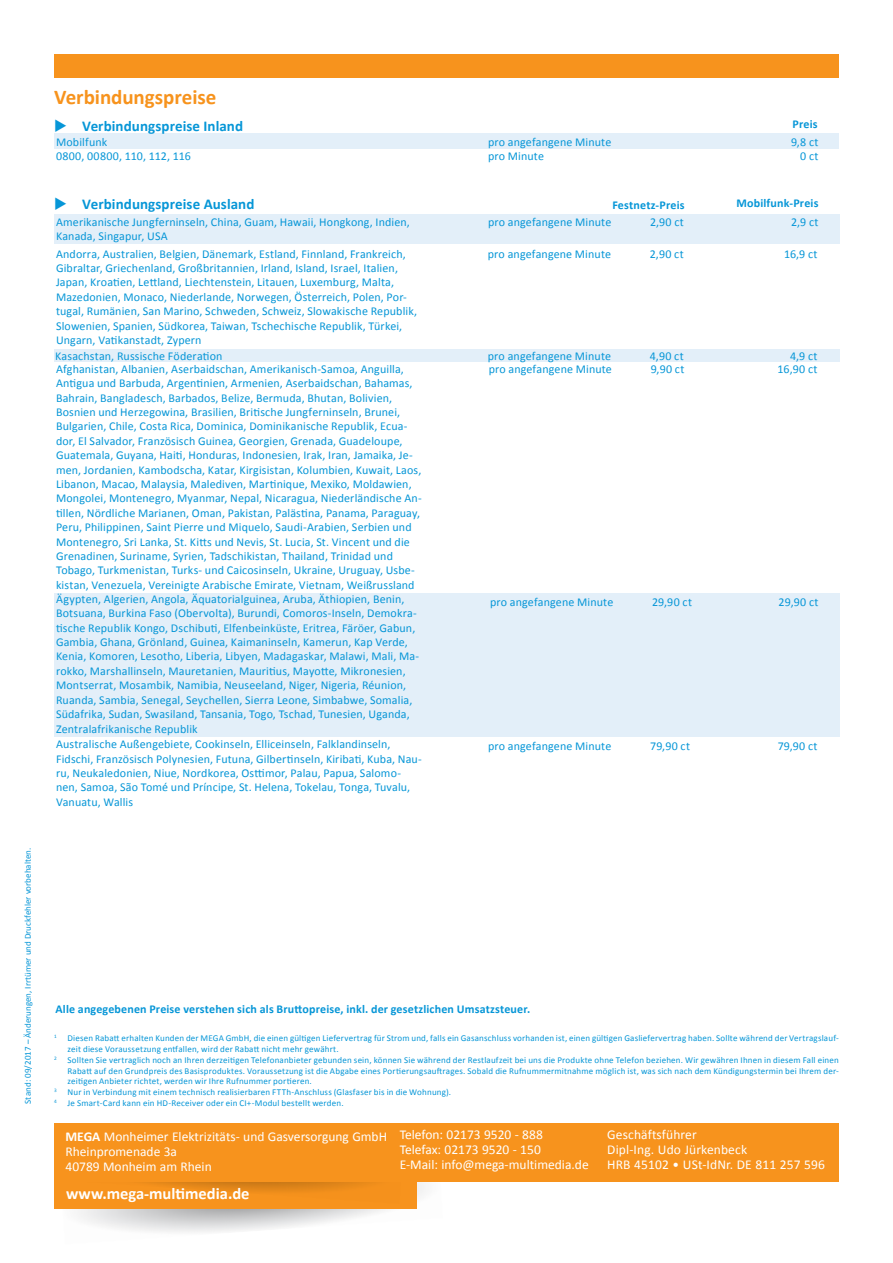
<style>
.page{position:relative;width:893px;height:1263px;background:#fff}
.page>*{position:absolute;margin:0;border:0;box-sizing:border-box;transform-origin:0 0}
.t1{font:700 21px "Calibri";color:#f7931d}
.t2{font:700 16.5px "Calibri";color:#fff}
.t3{font:700 15px "Calibri";letter-spacing:.005em;color:#0696d7}
.t4{font:13.5px "Calibri";color:#fff}
.t5{font:12px/14.4px "Calibri";letter-spacing:.01em;color:#0696d7}
.t6{font:700 12px "Calibri";letter-spacing:.015em;color:#0696d7}
.t7{font:9px/10.8px "Calibri";letter-spacing:.02em;color:#0696d7}
.t8{font:9px "Calibri";color:#0696d7}
.s1{font-weight:700}
</style>
<div class="page">
<div style="left:54px;top:133px;width:785px;height:15px;background:#e3eff9"></div>
<div style="left:54px;top:214px;width:785px;height:30px;background:#e3eff9"></div>
<div style="left:54px;top:349px;width:785px;height:13px;background:#e3eff9"></div>
<div style="left:54px;top:54px;width:785px;height:23px;background:#f7931d"></div>
<div style="left:54px;top:593px;width:785px;height:143px;background:#e3eff9"></div>
<img style="left:78px;top:1182px;width:347px;height:50px">
<svg style="left:54px;top:1174px;width:362px;height:35px;background:#f2901c"></svg>
<div style="left:54px;top:1124px;width:785px;height:58px;background:#f7931d"></div>
<p class="t8" style="left:22px;top:1104px;width:258px;rotate:-90deg">Stand: 09/2017 – Änderungen, Irrtümer und Druckfehler vorbehalten.</p>
<p class="t1" style="left:54px;top:84px;width:164px">Verbindungspreise</p>
<p class="t5" style="left:56px;top:134px;width:53px">Mobilfunk</p>
<p class="t5" style="left:488px;top:134px;width:125px">pro angefangene Minute</p>
<p class="t5" style="left:791px;top:134px;width:29px">9,8 ct</p>
<p class="t5" style="left:56px;top:149px;width:136px">0800, 00800, 110, 112, 116</p>
<p class="t5" style="left:488px;top:149px;width:57px">pro Minute</p>
<p class="t5" style="left:800px;top:149px;width:20px">0 ct</p>
<p class="t3" style="left:54px;top:116px;width:191px">◆ Verbindungspreise Inland</p>
<p class="t6" style="left:793px;top:117px;width:27px">Preis</p>
<p class="t3" style="left:54px;top:195px;width:202px">◆ Verbindungspreise Ausland</p>
<p class="t6" style="left:612px;top:197px;width:74px">Festnetz-Preis</p>
<p class="t6" style="left:736px;top:196px;width:84px">Mobilfunk-Preis</p>
<p class="t5" style="left:56px;top:214px;width:355px">Amerikanische Jungferninseln, China, Guam, Hawaii, Hongkong, Indien,</p>
<p class="t5" style="left:488px;top:214px;width:125px">pro angefangene Minute</p>
<p class="t5" style="left:650px;top:214px;width:35px">2,90 ct</p>
<p class="t5" style="left:791px;top:214px;width:29px">2,9 ct</p>
<p class="t5" style="left:56px;top:229px;width:113px">Kanada, Singapur, USA</p>
<p class="t5" style="left:56px;top:246px;width:363px">Andorra, Australien, Belgien, Dänemark, Estland, Finnland, Frankreich, Gibraltar, Griechenland, Großbritannien, Irland, Island, Israel, Italien, Japan, Kroatien, Lettland, Liechtenstein, Litauen, Luxemburg, Malta, Mazedonien, Monaco, Niederlande, Norwegen, Österreich, Polen, Por&shy;tugal, Rumänien, San Marino, Schweden, Schweiz, Slowakische Republik, Slowenien, Spanien, Südkorea, Taiwan, Tschechische Republik, Türkei, Ungarn, Vatikanstadt, Zypern</p>
<p class="t5" style="left:488px;top:246px;width:125px">pro angefangene Minute</p>
<p class="t5" style="left:650px;top:246px;width:35px">2,90 ct</p>
<p class="t5" style="left:784px;top:246px;width:35px">16,9 ct</p>
<p class="t5" style="left:55px;top:348px;width:169px">Kasachstan, Russische Föderation</p>
<p class="t5" style="left:488px;top:348px;width:125px">pro angefangene Minute</p>
<p class="t5" style="left:650px;top:348px;width:35px">4,90 ct</p>
<p class="t5" style="left:790px;top:348px;width:29px">4,9 ct</p>
<p class="t5" style="left:56px;top:362px;width:367px">Afghanistan, Albanien, Aserbaidschan, Amerikanisch-Samoa, Anguilla, Antigua und Barbuda, Argentinien, Armenien, Aserbaidschan, Bahamas, Bahrain, Bangladesch, Barbados, Belize, Bermuda, Bhutan, Bolivien, Bosnien und Herzegowina, Brasilien, Britische Jungferninseln, Brunei, Bulgarien, Chile, Costa Rica, Dominica, Dominikanische Republik, Ecua&shy;dor, El Salvador, Französisch Guinea, Georgien, Grenada, Guadeloupe, Guatemala, Guyana, Haiti, Honduras, Indonesien, Irak, Iran, Jamaika, Je&shy;men, Jordanien, Kambodscha, Katar, Kirgisistan, Kolumbien, Kuwait, Laos, Libanon, Macao, Malaysia, Malediven, Martinique, Mexiko, Moldawien, Mongolei, Montenegro, Myanmar, Nepal, Nicaragua, Niederländische An&shy;tillen, Nördliche Marianen, Oman, Pakistan, Palästina, Panama, Paraguay, Peru, Philippinen, Saint Pierre und Miquelo, Saudi-Arabien, Serbien und Montenegro, Sri Lanka, St. Kitts und Nevis, St. Lucia, St. Vincent und die Grenadinen, Suriname, Syrien, Tadschikistan, Thailand, Trinidad und Tobago, Turkmenistan, Turks- und Caicosinseln, Ukraine, Uruguay, Usbe&shy;kistan, Venezuela, Vereinigte Arabische Emirate, Vietnam, Weißrussland</p>
<p class="t5" style="left:489px;top:362px;width:125px">pro angefangene Minute</p>
<p class="t5" style="left:651px;top:362px;width:35px">9,90 ct</p>
<p class="t5" style="left:778px;top:362px;width:41px">16,90 ct</p>
<p class="t5" style="left:56px;top:592px;width:350px">Ägypten, Algerien, Angola, Äquatorialguinea, Aruba, Äthiopien, Benin,</p>
<p class="t5" style="left:490px;top:595px;width:125px">pro angefangene Minute</p>
<p class="t5" style="left:652px;top:595px;width:41px">29,90 ct</p>
<p class="t5" style="left:779px;top:595px;width:41px">29,90 ct</p>
<p class="t5" style="left:56px;top:606px;width:365px">Botsuana, Burkina Faso (Obervolta), Burundi, Comoros-Inseln, Demokra&shy;tische Republik Kongo, Dschibuti, Elfenbeinküste, Eritrea, Färöer, Gabun, Gambia, Ghana, Grönland, Guinea, Kaimaninseln, Kamerun, Kap Verde, Kenia, Komoren, Lesotho, Liberia, Libyen, Madagaskar, Malawi, Mali, Ma&shy;rokko, Marshallinseln, Mauretanien, Mauritius, Mayotte, Mikronesien, Montserrat, Mosambik, Namibia, Neuseeland, Niger, Nigeria, Réunion, Ruanda, Sambia, Senegal, Seychellen, Sierra Leone, Simbabwe, Somalia, Südafrika, Sudan, Swasiland, Tansania, Togo, Tschad, Tunesien, Uganda, Zentralafrikanische Republik</p>
<p class="t5" style="left:56px;top:737px;width:367px">Australische Außengebiete, Cookinseln, Elliceinseln, Falklandinseln, Fidschi, Französisch Polynesien, Futuna, Gilbertinseln, Kiribati, Kuba, Nau&shy;ru, Neukaledonien, Niue, Nordkorea, Osttimor, Palau, Papua, Salomo&shy;nen, Samoa, São Tomé und Príncipe, St. Helena, Tokelau, Tonga, Tuvalu, Vanuatu, Wallis</p>
<p class="t5" style="left:488px;top:739px;width:125px">pro angefangene Minute</p>
<p class="t5" style="left:650px;top:739px;width:41px">79,90 ct</p>
<p class="t5" style="left:778px;top:739px;width:41px">79,90 ct</p>
<p class="t6" style="left:56px;top:1001px;width:476px">Alle angegebenen Preise verstehen sich als Bruttopreise, inkl. der gesetzlichen Umsatzsteuer.</p>
<p class="t7" style="left:68px;top:1033px;width:773px;text-indent:-14px"><sup>1</sup> Diesen Rabatt erhalten Kunden der MEGA GmbH, die einen gültigen Liefervertrag für Strom und, falls ein Gasanschluss vorhanden ist, einen gültigen Gasliefervertrag haben. Sollte während der Vertragslauf&shy;zeit diese Voraussetzung entfallen, wird der Rabatt nicht mehr gewährt.</p>
<p class="t7" style="left:68px;top:1054px;width:773px;text-align:justify;text-indent:-14px"><sup>2</sup> Sollten Sie vertraglich noch an Ihren derzeitigen Telefonanbieter gebunden sein, können Sie während der Restlaufzeit bei uns die Produkte ohne Telefon beziehen. Wir gewähren Ihnen in diesem Fall einen Rabatt auf den Grundpreis des Basisproduktes. Voraussetzung ist die Abgabe eines Portierungsauftrages. Sobald die Rufnummermitnahme möglich ist, was sich nach dem Kündigungstermin bei Ihrem der&shy;zeitigen Anbieter richtet, werden wir Ihre Rufnummer portieren.</p>
<p class="t7" style="left:54px;top:1087px;width:399px"><sup>3</sup> Nur in Verbindung mit einem technisch realisierbaren FTTh-Anschluss (Glasfaser bis in die Wohnung).</p>
<p class="t7" style="left:54px;top:1097px;width:291px"><sup>4</sup> Je Smart-Card kann ein HD-Receiver oder ein CI+-Modul bestellt werden.</p>
<p class="t4" style="left:66px;top:1127px;width:323px"><span class="s1">MEGA</span> Monheimer Elektrizitäts- und Gasversorgung GmbH</p>
<p class="t4" style="left:66px;top:1142px;width:113px">Rheinpromenade 3a</p>
<p class="t4" style="left:66px;top:1157px;width:148px">40789 Monheim am Rhein</p>
<p class="t2" style="left:66px;top:1182px;width:185px">www.mega-multimedia.de</p>
<p class="t4" style="left:400px;top:1126px;width:145px">Telefon: 02173 9520 - 888</p>
<p class="t4" style="left:400px;top:1141px;width:143px">Telefax: 02173 9520 - 150</p>
<p class="t4" style="left:400px;top:1156px;width:191px">E-Mail: info@mega-multimedia.de</p>
<p class="t4" style="left:607px;top:1126px;width:91px">Geschäftsführer</p>
<p class="t4" style="left:607px;top:1141px;width:141px">Dipl-Ing. Udo Jürkenbeck</p>
<p class="t4" style="left:607px;top:1156px;width:219px">HRB 45102 • USt-IdNr. DE 811 257 596</p>
</div>
